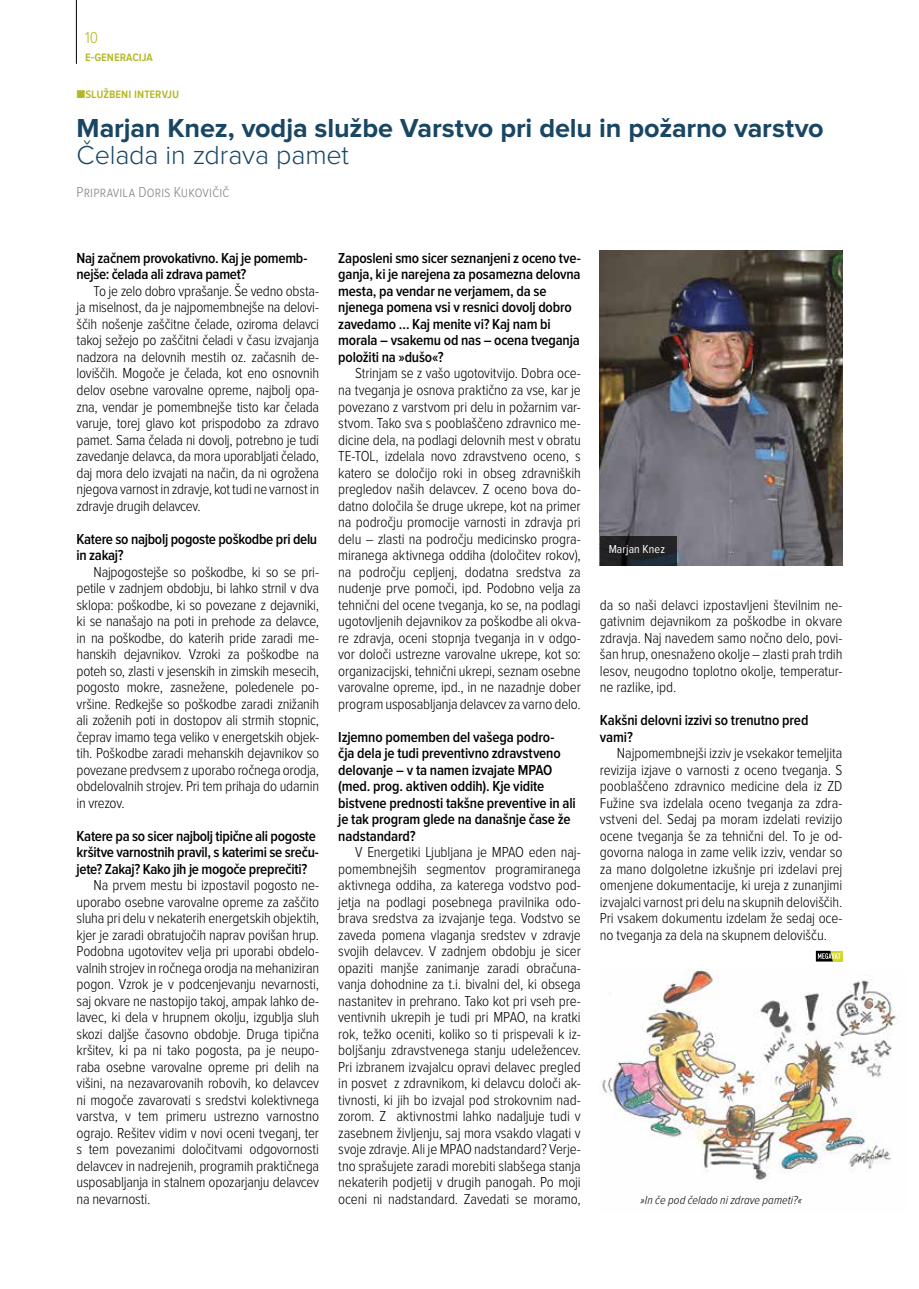
<style>
.page{position:relative;width:919px;height:1289px;background:#fff}
.page>*{position:absolute;margin:0;border:0;box-sizing:border-box;transform-origin:0 0}
.t1{font:700 27px "Proxima Nova";letter-spacing:-.005em;color:#194663}
.t2{font:300 27px "Proxima Nova";letter-spacing:-.005em;color:#194663}
.t3{font:300 16.5px "Proxima Nova Cond";color:#b3b825}
.t4{font:300 15px/16.5px "Proxima Nova Cond";letter-spacing:-.015em;color:#000;text-align:justify}
.t5{font:600 15px/16.5px "Proxima Nova Cond";letter-spacing:-.015em;color:#000}
.t6{font:300 15px "Proxima Nova Cond";letter-spacing:.01em;color:#878787}
.t7{font:600 13.5px "Proxima Nova Cond";color:#b3b825}
.t8{font:italic 300 12px "Proxima Nova Cond";letter-spacing:.01em;color:#000}
.t9{font:12px "Proxima Nova Cond";letter-spacing:.015em;color:#fff}
</style>
<div class="page">
<hr style="left:76px;top:0;width:1px;height:64px;background:#000">
<img style="left:600px;top:251px;width:242px;height:315px">
<img style="left:602px;top:969px;width:295px;height:213px">
<svg style="left:600px;top:536px;width:76px;height:30px;background:#1f2226"></svg>
<div style="left:815px;top:950px;width:27px;height:11px;background:#d3d92b"></div>
<svg style="left:815px;top:950px;width:25px;height:11px"></svg>
<p class="t3" style="left:85px;top:30px;width:15px">10</p>
<p class="t7" style="left:85px;top:51px;width:69px">e-generacija</p>
<p class="t7" style="left:77px;top:87px;width:104px">■službeni intervju</p>
<h1 class="t1" style="left:77px;top:115px;width:748px">Marjan Knez, vodja službe Varstvo pri delu in požarno varstvo</h1>
<h1 class="t2" style="left:77px;top:142px;width:274px">Čelada in zdrava pamet</h1>
<p class="t6" style="left:77px;top:185px;width:154px">Pripravila Doris Kukovičič</p>
<p class="t5" style="left:77px;top:250px;width:232px">Naj začnem provokativno. Kaj je pomemb&shy;nejše: čelada ali zdrava pamet?</p>
<p class="t4" style="left:77px;top:283px;width:244px;text-indent:17px">To je zelo dobro vprašanje. Še vedno obsta&shy;ja miselnost, da je najpomembnejše na delovi&shy;ščih nošenje zaščitne čelade, oziroma delavci takoj sežejo po zaščitni čeladi v času izvajanja nadzora na delovnih mestih oz. začasnih de&shy;loviščih. Mogoče je čelada, kot eno osnovnih delov osebne varovalne opreme, najbolj opa&shy;zna, vendar je pomembnejše tisto kar čelada varuje, torej glavo kot prispodobo za zdravo pamet. Sama čelada ni dovolj, potrebno je tudi zavedanje delavca, da mora uporabljati čelado, daj mora delo izvajati na način, da ni ogrožena njegova varnost in zdravje, kot tudi ne varnost in zdravje drugih delavcev.</p>
<p class="t5" style="left:77px;top:531px;width:242px">Katere so najbolj pogoste poškodbe pri delu in zakaj?</p>
<p class="t4" style="left:77px;top:564px;width:244px;text-indent:17px">Najpogostejše so poškodbe, ki so se pri&shy;petile v zadnjem obdobju, bi lahko strnil v dva sklopa: poškodbe, ki so povezane z dejavniki, ki se nanašajo na poti in prehode za delavce, in na poškodbe, do katerih pride zaradi me&shy;hanskih dejavnikov. Vzroki za poškodbe na poteh so, zlasti v jesenskih in zimskih mesecih, pogosto mokre, zasnežene, poledenele po&shy;vršine. Redkejše so poškodbe zaradi znižanih ali zoženih poti in dostopov ali strmih stopnic, čeprav imamo tega veliko v energetskih objek&shy;tih. Poškodbe zaradi mehanskih dejavnikov so povezane predvsem z uporabo ročnega orodja, obdelovalnih strojev. Pri tem prihaja do udarnin in vrezov.</p>
<p class="t5" style="left:77px;top:828px;width:244px">Katere pa so sicer najbolj tipične ali pogoste kršitve varnostnih pravil, s katerimi se sreču&shy;jete? Zakaj? Kako jih je mogoče preprečiti?</p>
<p class="t4" style="left:77px;top:877px;width:244px;text-indent:17px">Na prvem mestu bi izpostavil pogosto ne&shy;uporabo osebne varovalne opreme za zaščito sluha pri delu v nekaterih energetskih objektih, kjer je zaradi obratujočih naprav povišan hrup.<br>Podobna ugotovitev velja pri uporabi obdelo&shy;valnih strojev in ročnega orodja na mehaniziran pogon. Vzrok je v podcenjevanju nevarnosti, saj okvare ne nastopijo takoj, ampak lahko de&shy;lavec, ki dela v hrupnem okolju, izgublja sluh skozi daljše časovno obdobje. Druga tipična kršitev, ki pa ni tako pogosta, pa je neupo&shy;raba osebne varovalne opreme pri delih na višini, na nezavarovanih robovih, ko delavcev ni mogoče zavarovati s sredstvi kolektivnega varstva, v tem primeru ustrezno varnostno ograjo. Rešitev vidim v novi oceni tveganj, ter s tem povezanimi določitvami odgovornosti delavcev in nadrejenih, programih praktičnega usposabljanja in stalnem opozarjanju delavcev na nevarnosti.</p>
<p class="t5" style="left:338px;top:250px;width:244px">Zaposleni smo sicer seznanjeni z oceno tve&shy;ganja, ki je narejena za posamezna delovna mesta, pa vendar ne verjamem, da se njenega pomena vsi v resnici dovolj dobro zavedamo … Kaj menite vi? Kaj nam bi morala – vsakemu od nas – ocena tveganja položiti na »dušo«?</p>
<p class="t4" style="left:338px;top:366px;width:244px;text-indent:17px">Strinjam se z vašo ugotovitvijo. Dobra oce&shy;na tveganja je osnova praktično za vse, kar je povezano z varstvom pri delu in požarnim var&shy;stvom. Tako sva s pooblaščeno zdravnico me&shy;dicine dela, na podlagi delovnih mest v obratu TE-TOL, izdelala novo zdravstveno oceno, s katero se določijo roki in obseg zdravniških pregledov naših delavcev. Z oceno bova do&shy;datno določila še druge ukrepe, kot na primer na področju promocije varnosti in zdravja pri delu – zlasti na področju medicinsko progra&shy;miranega aktivnega oddiha (določitev rokov), na področju cepljenj, dodatna sredstva za nudenje prve pomoči, ipd. Podobno velja za tehnični del ocene tveganja, ko se, na podlagi ugotovljenih dejavnikov za poškodbe ali okva&shy;re zdravja, oceni stopnja tveganja in v odgo&shy;vor določi ustrezne varovalne ukrepe, kot so: organizacijski, tehnični ukrepi, seznam osebne varovalne opreme, ipd., in ne nazadnje dober program usposabljanja delavcev za varno delo.</p>
<p class="t5" style="left:338px;top:729px;width:239px">Izjemno pomemben del vašega podro-<br>čja dela je tudi preventivno zdravstveno delovanje – v ta namen izvajate MPAO (med. prog. aktiven oddih). Kje vidite bistvene prednosti takšne preventive in ali je tak program glede na današnje čase že nadstandard?</p>
<p class="t4" style="left:338px;top:844px;width:244px;text-indent:17px">V Energetiki Ljubljana je MPAO eden naj&shy;pomembnejših segmentov programiranega aktivnega oddiha, za katerega vodstvo pod&shy;jetja na podlagi posebnega pravilnika odo&shy;brava sredstva za izvajanje tega. Vodstvo se zaveda pomena vlaganja sredstev v zdravje svojih delavcev. V zadnjem obdobju je sicer opaziti manjše zanimanje zaradi obračuna&shy;vanja dohodnine za t.i. bivalni del, ki obsega nastanitev in prehrano. Tako kot pri vseh pre&shy;ventivnih ukrepih je tudi pri MPAO, na kratki rok, težko oceniti, koliko so ti prispevali k iz&shy;boljšanju zdravstvenega stanju udeležencev.<br>Pri izbranem izvajalcu opravi delavec pregled in posvet z zdravnikom, ki delavcu določi ak&shy;tivnosti, ki jih bo izvajal pod strokovnim nad&shy;zorom. Z aktivnostmi lahko nadaljuje tudi v zasebnem življenju, saj mora vsakdo vlagati v svoje zdravje. Ali je MPAO nadstandard? Verje&shy;tno sprašujete zaradi morebiti slabšega stanja nekaterih podjetij v drugih panogah. Po moji oceni ni nadstandard. Zavedati se moramo,</p>
<p class="t9" style="left:608px;top:544px;width:58px">Marjan Knez</p>
<p class="t4" style="left:600px;top:597px;width:244px">da so naši delavci izpostavljeni številnim ne&shy;gativnim dejavnikom za poškodbe in okvare zdravja. Naj navedem samo nočno delo, povi&shy;šan hrup, onesnaženo okolje – zlasti prah trdih lesov, neugodno toplotno okolje, temperatur&shy;ne razlike, ipd.</p>
<p class="t5" style="left:600px;top:712px;width:210px">Kakšni delovni izzivi so trenutno pred vami?</p>
<p class="t4" style="left:600px;top:745px;width:245px;text-indent:17px">Najpomembnejši izziv je vsekakor temeljita revizija izjave o varnosti z oceno tveganja. S pooblaščeno zdravnico medicine dela iz ZD Fužine sva izdelala oceno tveganja za zdra&shy;vstveni del. Sedaj pa moram izdelati revizijo ocene tveganja še za tehnični del. To je od&shy;govorna naloga in zame velik izziv, vendar so za mano dolgoletne izkušnje pri izdelavi prej omenjene dokumentacije, ki ureja z zunanjimi izvajalci varnost pri delu na skupnih deloviščih.<br>Pri vsakem dokumentu izdelam že sedaj oce&shy;no tveganja za dela na skupnem delovišču.</p>
<p class="t8" style="left:640px;top:1194px;width:163px">»In če pod čelado ni zdrave pameti?«</p>
</div>
